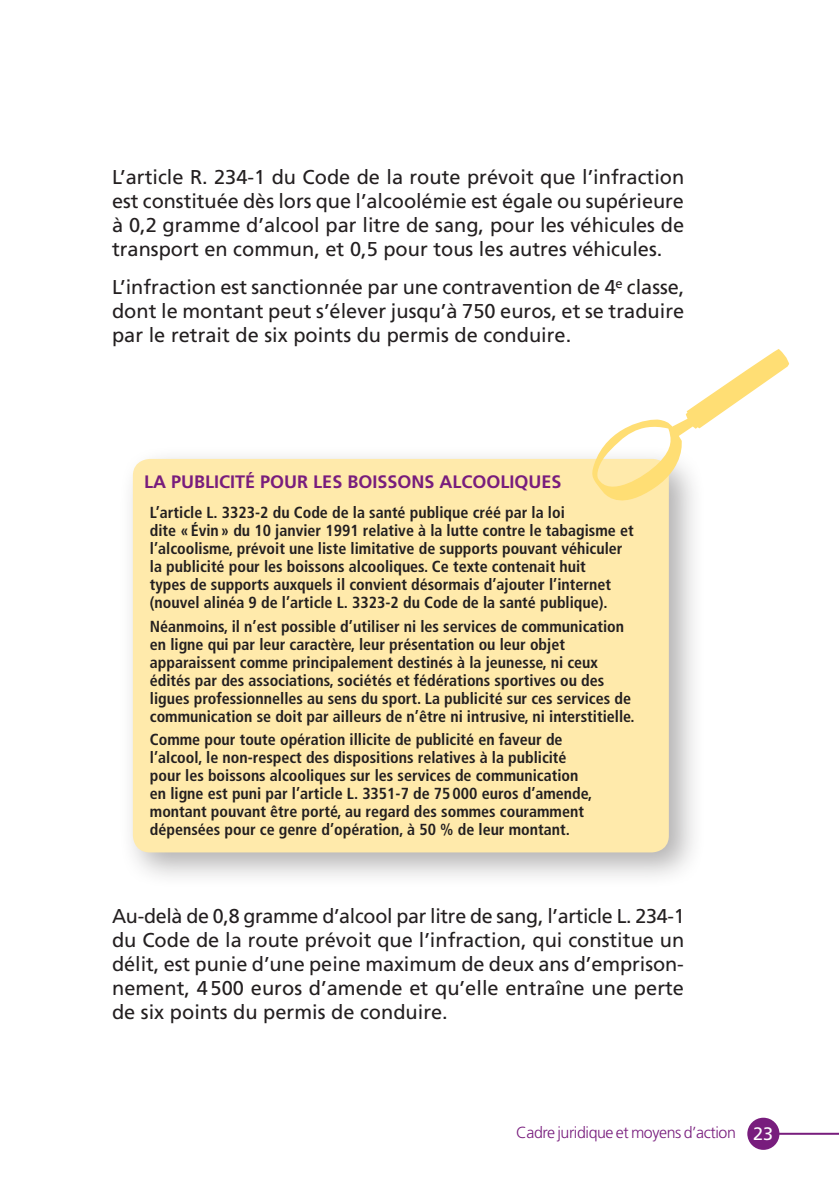
<style>
.page{position:relative;width:839px;height:1194px;background:#fff}
.page>*{position:absolute;margin:0;border:0;box-sizing:border-box;transform-origin:0 0}
.t1{font:20px/24px "Frutiger LT Std";color:#231f20;text-align:justify}
.t2{font:700 18px "Frutiger LT Std";color:#781d7d}
.t3{font:700 condensed 16px/18px "Frutiger LT Std";color:#231f20}
.t4{font:300 16px "Frutiger LT Std";letter-spacing:-.025em;color:#781d7d}
.s1{font-weight:400;font-size:18px;color:#fff}
</style>
<div class="page">
<div style="left:747px;top:1117px;width:32px;height:32px;background:#781d7d;border-radius:50%"></div>
<hr style="left:769px;top:1132px;width:70px;height:2px;background:#781d7d">
<div style="left:119px;top:445px;width:586px;height:443px;background:#231f20;opacity:.35"></div>
<div style="left:133px;top:459px;width:536px;height:393px;background:#ffeaab;border-radius:17px"></div>
<svg style="left:590px;top:349px;width:199px;height:160px"></svg>
<p class="t1" style="left:112px;top:165px;width:574px">L’article R. 234-1 du Code de la route prévoit que l’infraction est constituée dès lors que l’alcoolémie est égale ou supérieure à 0,2 gramme d’alcool par litre de sang, pour les véhicules de transport en commun, et 0,5 pour tous les autres véhicules.</p>
<p class="t1" style="left:112px;top:275px;width:574px">L’infraction est sanctionnée par une contravention de 4<sup>e</sup> classe, dont le montant peut s’élever jusqu’à 750 euros, et se traduire par le retrait de six points du permis de conduire.</p>
<p class="t2" style="left:144px;top:471px;width:70px">LA PUBLICIT</p>
<p class="t2" style="left:245px;top:471px;width:316px">É POUR LES BOISSONS ALCOOLIQUES</p>
<p class="t3" style="left:150px;top:503px;width:485px">L’article L. 3323-2 du Code de la santé publique créé par la loi<br>dite «Évin» du 10 janvier 1991 relative à la lutte contre le tabagisme et l’alcoolisme, prévoit une liste limitative de supports pouvant véhiculer la publicité pour les boissons alcooliques. Ce texte contenait huit<br>types de supports auxquels il convient désormais d’ajouter l’internet (nouvel alinéa 9 de l’article L. 3323-2 du Code de la santé publique).</p>
<p class="t3" style="left:150px;top:617px;width:486px">Néanmoins, il n’est possible d’utiliser ni les services de communication en ligne qui par leur caractère, leur présentation ou leur objet apparaissent comme principalement destinés à la jeunesse, ni ceux édités par des associations, sociétés et fédérations sportives ou des ligues professionnelles au sens du sport. La publicité sur ces services de communication se doit par ailleurs de n’être ni intrusive, ni interstitielle.</p>
<p class="t3" style="left:150px;top:730px;width:444px">Comme pour toute opération illicite de publicité en faveur de l’alcool, le non-respect des dispositions relatives à la publicité pour les boissons alcooliques sur les services de communication en ligne est puni par l’article L. 3351-7 de 75000 euros d’amende, montant pouvant être porté, au regard des sommes couramment dépensées pour ce genre d’opération, à 50 % de leur montant.</p>
<p class="t1" style="left:112px;top:904px;width:574px">Au-delà de 0,8 gramme d’alcool par litre de sang, l’article L. 234-1 du Code de la route prévoit que l’infraction, qui constitue un délit, est punie d’une peine maximum de deux ans d’emprison&shy;nement, 4500 euros d’amende et qu’elle entraîne une perte de six points du permis de conduire.</p>
<p class="t4" style="left:516px;top:1123px;width:258px">Cadre juridique et moyens d’action <span class="s1">23</span></p>
</div>
